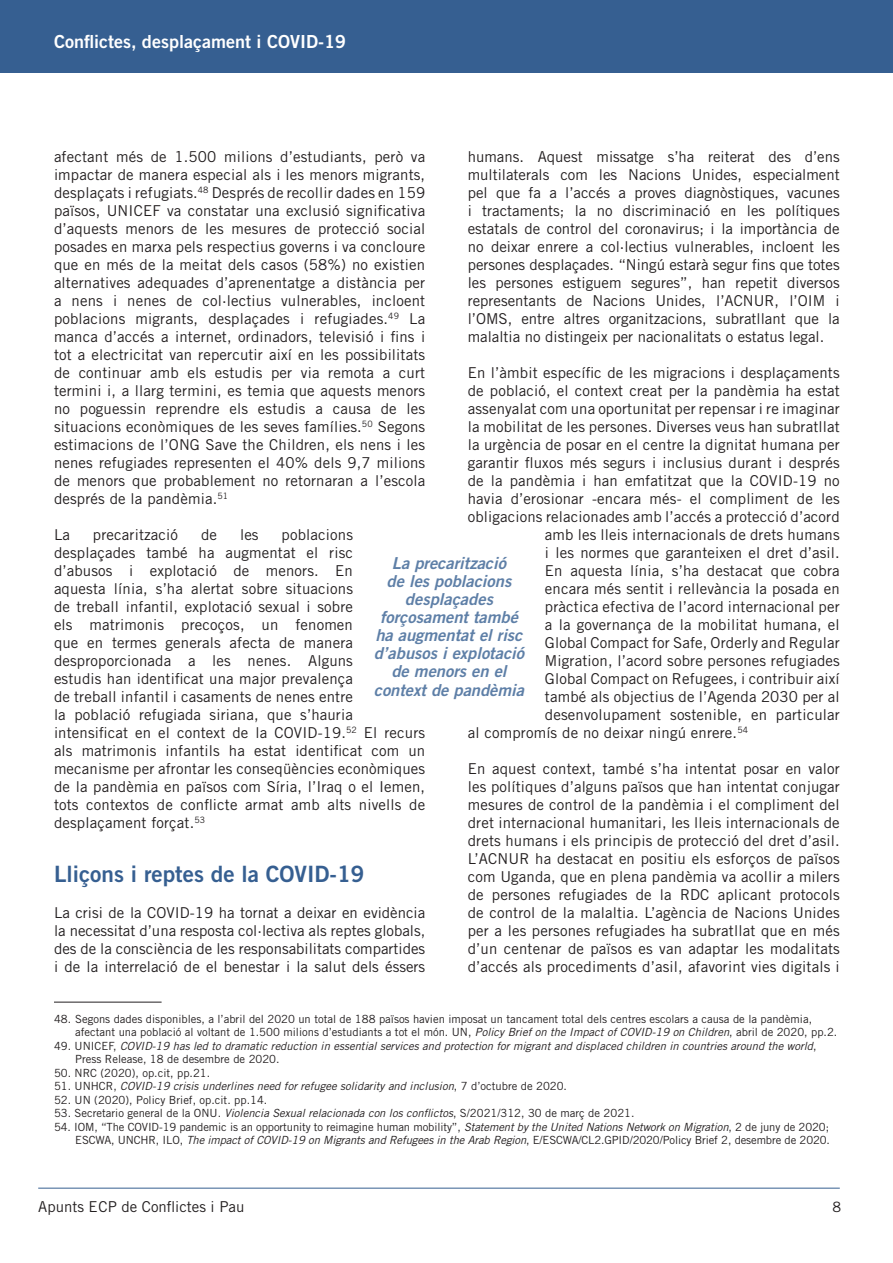
<style>
.page{position:relative;width:893px;height:1263px;background:#fff}
.page>*{position:absolute;margin:0;border:0;box-sizing:border-box;transform-origin:0 0}
.t1{font:22.5px "Trade Gothic LT Std Bd 2";color:#365f91}
.t2{font:18px "Trade Gothic LT Std Bd 2";color:#fff}
.t3{font:16.5px/18.1px "Trade Gothic LT Std Bd 2 Obl";color:#5e7fa7;text-align:center}
.t4{font:15px/18px "Trade Gothic LT Std";letter-spacing:.01em;color:#231f20;text-align:justify}
.t5{font:14.25px "Trade Gothic LT Std";color:#231f20}
.t6{font:11.25px/13.5px "Trade Gothic LT Std";color:#231f20}
.t7{font:italic 11.25px/13.5px "Trade Gothic LT Std";color:#231f20}
.s1{font-style:italic}
.s2{font-style:normal}
</style>
<div class="page">
<hr style="left:38px;top:1188px;width:802px;height:1px;background:#365f91">
<div style="left:0;top:0;width:893px;height:72px;background:#365f91"></div>
<hr style="left:54px;top:1002px;width:108px;height:1px;background:#231f20">
<p class="t2" style="left:54px;top:30px;width:293px">Conflictes, desplaçament i COVID-19</p>
<p class="t4" style="left:54px;top:147px;width:373px">afectant més de 1.500 milions d’estudiants, però va impactar de manera especial als i les menors migrants, desplaçats i refugiats.<sup>48</sup> Després de recollir dades en 159 països, UNICEF va constatar una exclusió significativa d’aquests menors de les mesures de protecció social posades en marxa pels respectius governs i va concloure que en més de la meitat dels casos (58%) no existien alternatives adequades d’aprenentatge a distància per a nens i nenes de col·lectius vulnerables, incloent poblacions migrants, desplaçades i refugiades.<sup>49</sup> La manca d’accés a internet, ordinadors, televisió i fins i tot a electricitat van repercutir així en les possibilitats de continuar amb els estudis per via remota a curt termini i, a llarg termini, es temia que aquests menors no poguessin reprendre els estudis a causa de les situacions econòmiques de les seves famílies.<sup>50</sup> Segons estimacions de l’ONG Save the Children, els nens i les nenes refugiades representen el 40% dels 9,7 milions de menors que probablement no retornaran a l’escola després de la pandèmia.<sup>51</sup></p>
<p class="t4" style="left:54px;top:525px;width:17px">La</p>
<p class="t4" style="left:93px;top:525px;width:87px">precarització</p>
<p class="t4" style="left:201px;top:525px;width:17px">de</p>
<p class="t4" style="left:240px;top:525px;width:20px">les</p>
<p class="t4" style="left:468px;top:147px;width:374px">humans. Aquest missatge s’ha reiterat des d’ens multilaterals com les Nacions Unides, especialment pel que fa a l’accés a proves diagnòstiques, vacunes i tractaments; la no discriminació en les polítiques estatals de control del coronavirus; i la importància de no deixar enrere a col·lectius vulnerables, incloent les persones desplaçades. “Ningú estarà segur fins que totes les persones estiguem segures”, han repetit diversos representants de Nacions Unides, l’ACNUR, l’OIM i l’OMS, entre altres organitzacions, subratllant que la malaltia no distingeix per nacionalitats o estatus legal.</p>
<p class="t4" style="left:468px;top:363px;width:373px">En l’àmbit específic de les migracions i desplaçaments</p>
<p class="t4" style="left:468px;top:381px;width:374px">de població, el context creat per la pandèmia ha estat</p>
<p class="t4" style="left:468px;top:399px;width:374px">assenyalat com una oportunitat per repensar i re imaginar</p>
<p class="t4" style="left:468px;top:417px;width:374px">la mobilitat de les persones. Diverses veus han subratllat</p>
<p class="t4" style="left:468px;top:435px;width:373px">la urgència de posar en el centre la dignitat humana per</p>
<p class="t4" style="left:468px;top:453px;width:374px">garantir fluxos més segurs i inclusius durant i després</p>
<p class="t4" style="left:468px;top:471px;width:374px">de la pandèmia i han emfatitzat que la COVID-19 no</p>
<p class="t4" style="left:468px;top:489px;width:374px">havia d’erosionar -encara més- el compliment de les</p>
<p class="t4" style="left:468px;top:507px;width:373px">obligacions relacionades amb l’accés a protecció d’acord</p>
<p class="t4" style="left:545px;top:525px;width:296px">amb les lleis internacionals de drets humans</p>
<p class="t4" style="left:545px;top:543px;width:296px">i les normes que garanteixen el dret d’asil.</p>
<p class="t4" style="left:545px;top:561px;width:296px">En aquesta línia, s’ha destacat que cobra</p>
<p class="t4" style="left:545px;top:579px;width:296px">encara més sentit i rellevància la posada en</p>
<p class="t4" style="left:545px;top:597px;width:296px">pràctica efectiva de l’acord internacional per</p>
<p class="t4" style="left:545px;top:615px;width:296px">a la governança de la mobilitat humana, el</p>
<p class="t4" style="left:545px;top:633px;width:296px">Global Compact for Safe, Orderly and Regular</p>
<p class="t4" style="left:545px;top:651px;width:296px">Migration, l’acord sobre persones refugiades</p>
<p class="t4" style="left:545px;top:669px;width:296px">Global Compact on Refugees, i contribuir així</p>
<p class="t4" style="left:545px;top:687px;width:296px">també als objectius de l’Agenda 2030 per al</p>
<p class="t4" style="left:545px;top:705px;width:296px">desenvolupament sostenible, en particular</p>
<p class="t4" style="left:468px;top:723px;width:282px">al compromís de no deixar ningú enrere.<sup>54</sup></p>
<p class="t4" style="left:468px;top:759px;width:374px">En aquest context, també s’ha intentat posar en valor les polítiques d’alguns països que han intentat conjugar mesures de control de la pandèmia i el compliment del dret internacional humanitari, les lleis internacionals de drets humans i els principis de protecció del dret d’asil.<br>L’ACNUR ha destacat en positiu els esforços de països com Uganda, que en plena pandèmia va acollir a milers de persones refugiades de la RDC aplicant protocols de control de la malaltia. L’agència de Nacions Unides per a les persones refugiades ha subratllat que en més d’un centenar de països es van adaptar les modalitats d’accés als procediments d’asil, afavorint vies digitals i</p>
<p class="t4" style="left:54px;top:525px;width:373px;text-align:left;text-indent:228px">poblacions desplaçades també ha augmentat el risc<br>d’abusos i explotació de menors. En<br>aquesta línia, s’ha alertat sobre situacions<br>de treball infantil, explotació sexual i sobre<br>els matrimonis precoços, un fenomen<br>que en termes generals afecta de manera desproporcionada a les nenes. Alguns<br>estudis han identificat una major prevalença<br>de treball infantil i casaments de nenes entre<br>la població refugiada siriana, que s’hauria intensificat en el context de la COVID-19.<sup>52</sup> El recurs als matrimonis infantils ha estat identificat com un mecanisme per afrontar les conseqüències econòmiques de la pandèmia en països com Síria, l’Iraq o el Iemen, tots contextos de conflicte armat amb alts nivells de desplaçament forçat.<sup>53</sup></p>
<p class="t1" style="left:54px;top:860px;width:312px">Lliçons i reptes de la COVID-19</p>
<p class="t4" style="left:54px;top:903px;width:373px">La crisi de la COVID-19 ha tornat a deixar en evidència la necessitat d’una resposta col·lectiva als reptes globals, des de la consciència de les responsabilitats compartides i de la interrelació de el benestar i la salut dels éssers</p>
<p class="t3" style="left:374px;top:554px;width:152px">La precarització<br>de les poblacions desplaçades forçosament també ha augmentat el risc d’abusos i explotació de menors en el context de pandèmia</p>
<p class="t6" style="left:75px;top:1012px;width:764px;text-indent:-21px">48. Segons dades disponibles, a l’abril del 2020 un total de 188 països havien imposat un tancament total dels centres escolars a causa de la pandèmia, afectant una població al voltant de 1.500 milions d’estudiants a tot el món. UN, <span class="s1">Policy Brief on the Impact of COVID-19 on Children</span>, abril de 2020, pp.2.</p>
<p class="t7" style="left:75px;top:1039px;width:743px;text-indent:-21px"><span class="s2">49. UNICEF,</span> COVID-19 has led to dramatic reduction in essential services and protection for migrant and displaced children in countries around the world<span class="s2">,<br>Press Release, 18 de desembre de 2020.</span></p>
<p class="t6" style="left:54px;top:1066px;width:158px">50. NRC (2020), op.cit, pp.21.</p>
<p class="t7" style="left:54px;top:1079px;width:515px"><span class="s2">51. UNHCR,</span> COVID-19 crisis underlines need for refugee solidarity and inclusion<span class="s2">, 7 d’octubre de 2020.</span></p>
<p class="t6" style="left:54px;top:1093px;width:215px">52. UN (2020), Policy Brief, op.cit. pp.14.</p>
<p class="t6" style="left:54px;top:1106px;width:582px">53. Secretario general de la ONU. <span class="s1">Violencia Sexual relacionada con los conflictos</span>, S/2021/312, 30 de març de 2021.</p>
<p class="t6" style="left:54px;top:1120px;width:777px;text-align:right">54. IOM, “The COVID-19 pandemic is an opportunity to reimagine human mobility”, <span class="s1">Statement by the United Nations Network on Migration</span>, 2 de juny de 2020;<br>ESCWA, UNCHR, ILO, <span class="s1">The impact of COVID-19 on Migrants and Refugees in the Arab Region</span>, E/ESCWA/CL2.GPID/2020/Policy Brief 2, desembre de 2020.</p>
<p class="t4" style="left:38px;top:1198px;width:208px">Apunts ECP de Conflictes i Pau</p>
<p class="t5" style="left:832px;top:1198px;width:10px">8</p>
</div>
